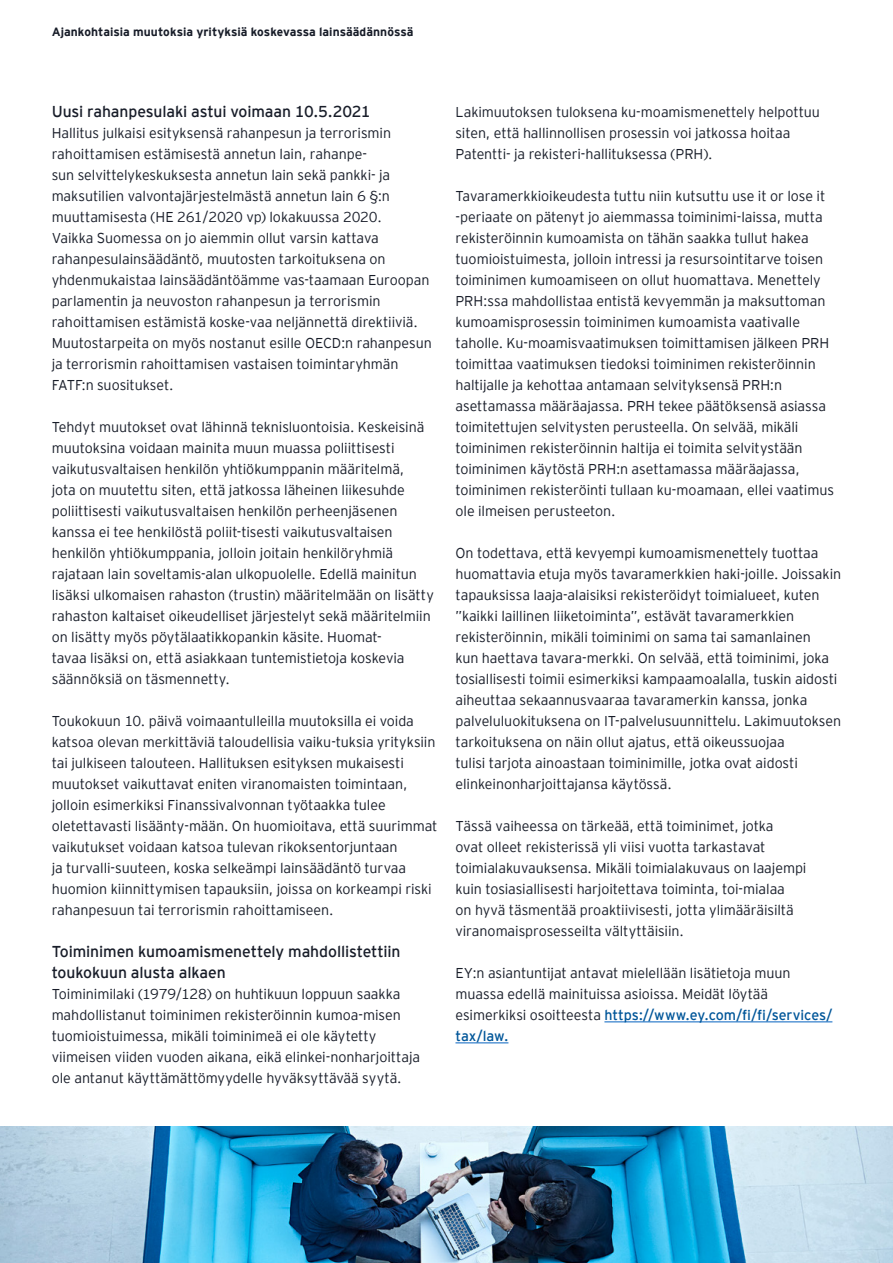
<style>
.page{position:relative;width:893px;height:1263px;background:#fff}
.page>*{position:absolute;margin:0;border:0;box-sizing:border-box;transform-origin:0 0}
.t1{font:15.75px/21px "EY Interstate";letter-spacing:-.01em;color:#181d29}
.t2{font:300 14.25px/21px "EY Interstate";letter-spacing:-.005em;color:#181d29}
.t3{font:700 12px "EY Interstate";color:#181d29}
.s1{font-weight:400;color:#005699}
</style>
<div class="page">
<img style="left:0;top:1127px;width:893px;height:136px">
<hr style="left:604px;top:1021px;width:228px;height:1px;background:#0563c1">
<hr style="left:455px;top:1042px;width:53px;height:1px;background:#0563c1">
<p class="t3" style="left:52px;top:23px;width:363px">Ajankohtaisia muutoksia yrityksiä koskevassa lainsäädännössä</p>
<p class="t1" style="left:52px;top:100px;width:320px">Uusi rahanpesulaki astui voimaan 10.5.2021</p>
<p class="t2" style="left:52px;top:122px;width:382px">Hallitus julkaisi esityksensä rahanpesun ja terrorismin rahoittamisen estämisestä annetun lain, rahanpe-<br>sun selvittelykeskuksesta annetun lain sekä pankki- ja maksutilien valvontajärjestelmästä annetun lain 6 §:n muuttamisesta (HE 261/2020 vp) lokakuussa 2020.<br>Vaikka Suomessa on jo aiemmin ollut varsin kattava rahanpesulainsäädäntö, muutosten tarkoituksena on yhdenmukaistaa lainsäädäntöämme vas-taamaan Euroopan parlamentin ja neuvoston rahanpesun ja terrorismin rahoittamisen estämistä koske-vaa neljännettä direktiiviä.<br>Muutostarpeita on myös nostanut esille OECD:n rahanpesun ja terrorismin rahoittamisen vastaisen toimintaryhmän FATF:n suositukset.</p>
<p class="t2" style="left:52px;top:416px;width:384px">Tehdyt muutokset ovat lähinnä teknisluontoisia. Keskeisinä muutoksina voidaan mainita muun muassa poliittisesti vaikutusvaltaisen henkilön yhtiökumppanin määritelmä,<br>jota on muutettu siten, että jatkossa läheinen liikesuhde poliittisesti vaikutusvaltaisen henkilön perheenjäsenen kanssa ei tee henkilöstä poliit-tisesti vaikutusvaltaisen henkilön yhtiökumppania, jolloin joitain henkilöryhmiä rajataan lain soveltamis-alan ulkopuolelle. Edellä mainitun lisäksi ulkomaisen rahaston (trustin) määritelmään on lisätty rahaston kaltaiset oikeudelliset järjestelyt sekä määritelmiin on lisätty myös pöytälaatikkopankin käsite. Huomat-<br>tavaa lisäksi on, että asiakkaan tuntemistietoja koskevia säännöksiä on täsmennetty.</p>
<p class="t2" style="left:52px;top:710px;width:387px">Toukokuun 10. päivä voimaantulleilla muutoksilla ei voida katsoa olevan merkittäviä taloudellisia vaiku-tuksia yrityksiin tai julkiseen talouteen. Hallituksen esityksen mukaisesti muutokset vaikuttavat eniten viranomaisten toimintaan, jolloin esimerkiksi Finanssivalvonnan työtaakka tulee oletettavasti lisäänty-mään. On huomioitava, että suurimmat vaikutukset voidaan katsoa tulevan rikoksentorjuntaan<br>ja turvalli-suuteen, koska selkeämpi lainsäädäntö turvaa huomion kiinnittymisen tapauksiin, joissa on korkeampi riski rahanpesuun tai terrorismin rahoittamiseen.</p>
<p class="t1" style="left:52px;top:940px;width:350px">Toiminimen kumoamismenettely mahdollistettiin toukokuun alusta alkaen</p>
<p class="t2" style="left:52px;top:983px;width:370px">Toiminimilaki (1979/128) on huhtikuun loppuun saakka mahdollistanut toiminimen rekisteröinnin kumoa-misen tuomioistuimessa, mikäli toiminimeä ei ole käytetty viimeisen viiden vuoden aikana, eikä elinkei-nonharjoittaja ole antanut käyttämättömyydelle hyväksyttävää syytä.</p>
<p class="t2" style="left:455px;top:101px;width:366px">Lakimuutoksen tuloksena ku-moamismenettely helpottuu siten, että hallinnollisen prosessin voi jatkossa hoitaa<br>Patentti- ja rekisteri-hallituksessa (PRH).</p>
<p class="t2" style="left:455px;top:185px;width:380px">Tavaramerkkioikeudesta tuttu niin kutsuttu use it or lose it -periaate on pätenyt jo aiemmassa toiminimi-laissa, mutta rekisteröinnin kumoamista on tähän saakka tullut hakea tuomioistuimesta, jolloin intressi ja resursointitarve toisen toiminimen kumoamiseen on ollut huomattava. Menettely PRH:ssa mahdollistaa entistä kevyemmän ja maksuttoman kumoamisprosessin toiminimen kumoamista vaativalle taholle. Ku-moamisvaatimuksen toimittamisen jälkeen PRH toimittaa vaatimuksen tiedoksi toiminimen rekisteröinnin haltijalle ja kehottaa antamaan selvityksensä PRH:n asettamassa määräajassa. PRH tekee päätöksensä asiassa toimitettujen selvitysten perusteella. On selvää, mikäli toiminimen rekisteröinnin haltija ei toimita selvitystään toiminimen käytöstä PRH:n asettamassa määräajassa, toiminimen rekisteröinti tullaan ku-moamaan, ellei vaatimus ole ilmeisen perusteeton.</p>
<p class="t2" style="left:455px;top:542px;width:387px">On todettava, että kevyempi kumoamismenettely tuottaa huomattavia etuja myös tavaramerkkien haki-joille. Joissakin tapauksissa laaja-alaisiksi rekisteröidyt toimialueet, kuten ”kaikki laillinen liiketoiminta”, estävät tavaramerkkien rekisteröinnin, mikäli toiminimi on sama tai samanlainen<br>kun haettava tavara-merkki. On selvää, että toiminimi, joka tosiallisesti toimii esimerkiksi kampaamoalalla, tuskin aidosti aiheuttaa sekaannusvaaraa tavaramerkin kanssa, jonka palveluluokituksena on IT-palvelusuunnittelu. Lakimuutoksen tarkoituksena on näin ollut ajatus, että oikeussuojaa<br>tulisi tarjota ainoastaan toiminimille, jotka ovat aidosti elinkeinonharjoittajansa käytössä.</p>
<p class="t2" style="left:455px;top:815px;width:353px">Tässä vaiheessa on tärkeää, että toiminimet, jotka<br>ovat olleet rekisterissä yli viisi vuotta tarkastavat toimialakuvauksensa. Mikäli toimialakuvaus on laajempi kuin tosiasiallisesti harjoitettava toiminta, toi-mialaa<br>on hyvä täsmentää proaktiivisesti, jotta ylimääräisiltä viranomaisprosesseilta vältyttäisiin.</p>
<p class="t2" style="left:455px;top:962px;width:378px">EY:n asiantuntijat antavat mielellään lisätietoja muun muassa edellä mainituissa asioissa. Meidät löytää esimerkiksi osoitteesta <span class="s1">https://www.ey.com/fi/fi/services/ tax/law.</span></p>
</div>
